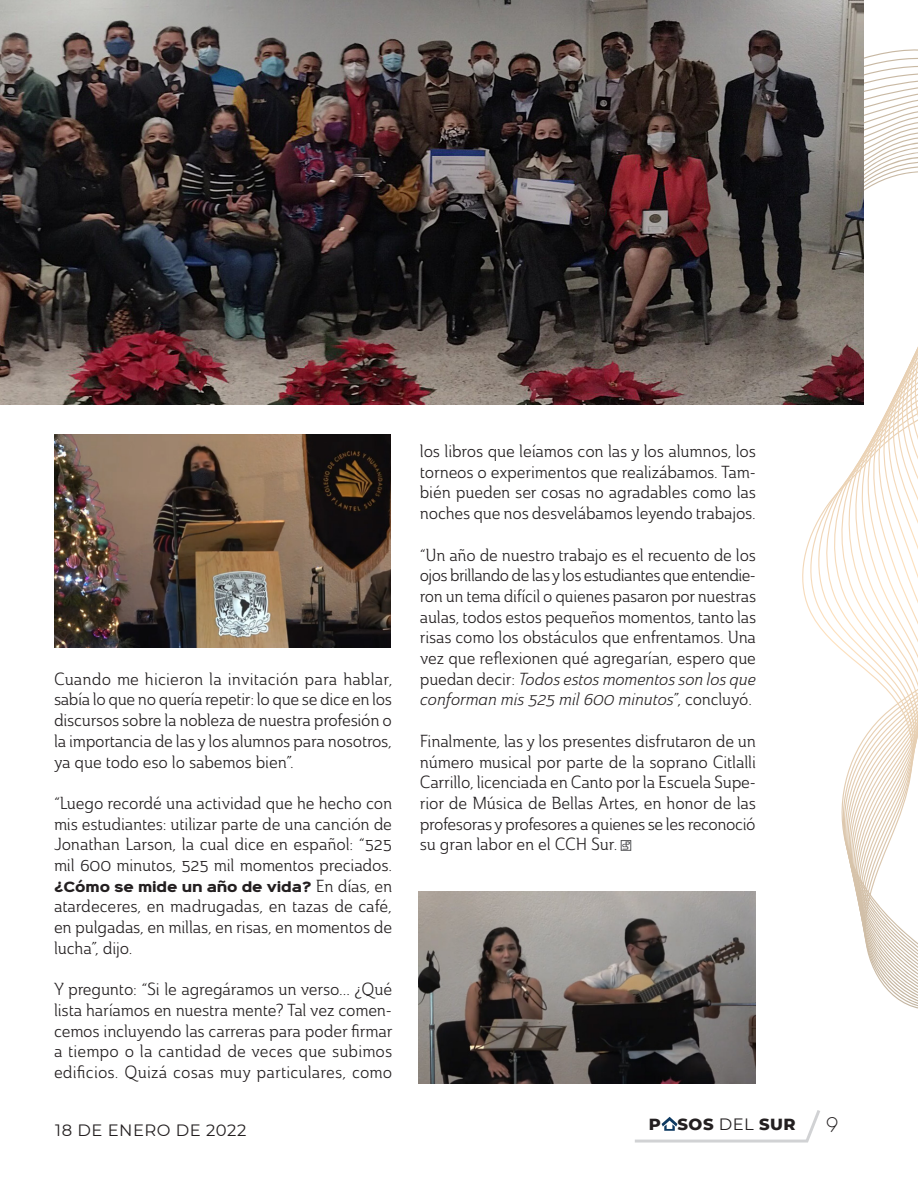
<style>
.page{position:relative;width:918px;height:1188px;background:#fff}
.page>*{position:absolute;margin:0;border:0;box-sizing:border-box;transform-origin:0 0}
.paraffo_normal_11_5{font:17.25px/20.7px "Ainslie Con Boo";letter-spacing:-.01em;color:#231f20;text-align:justify;scale:1.04 1}
.paraffo_normal_11_5-2{font:17.25px/20.7px "Ainslie Con Boo";letter-spacing:-.01em;color:#231f20;text-align:justify}
.t1{font:16.35px "Montserrat";letter-spacing:.03em;color:#231f20}
.t2{font:800 16.35px "Montserrat";letter-spacing:.03em;color:#231f20}
.paraffo_normal_11_5-3{font:900 12.75px "Sinkin Sans 800";letter-spacing:-.01em;color:#231f20;scale:1.04 1}
.s1{font-family:"Ainslie Con Boo";font-weight:400;font-size:17.25px}
.s2{font-family:"Ainslie Con Boo It"}
.s3{color:#fff}
.s4{font-weight:400}
.s5{font-weight:400;color:#fff}
.s6{font-family:"Futura Std";font-weight:300;font-size:19.65px}
</style>
<div class="page">
<svg style="left:635px;top:1110px;width:185px;height:33px"></svg>
<svg style="left:712px;top:49px;width:206px;height:933px"></svg>
<img style="left:54px;top:435px;width:336px;height:213px">
<img style="left:418px;top:892px;width:338px;height:192px">
<img style="left:0;top:0;width:864px;height:405px">
<svg style="left:623px;top:842px;width:6px;height:7px"></svg>
<div style="left:621px;top:840px;width:10px;height:11px;border:1px solid #57585a"></div>
<p class="paraffo_normal_11_5" style="left:54px;top:668px;width:327px">Cuando me hicieron la invitación para hablar, sabía lo que no quería repetir: lo que se dice en los discursos sobre la nobleza de nuestra profesión o la importancia de las y los alumnos para nosotros, ya que todo eso lo sabemos bien”.</p>
<p class="paraffo_normal_11_5" style="left:54px;top:793px;width:327px">“Luego recordé una actividad que he hecho con mis estudiantes: utilizar parte de una canción de Jonathan Larson, la cual dice en español: “525 mil 600 minutos, 525 mil momentos preciados.</p>
<p class="paraffo_normal_11_5-3" style="left:54px;top:880px;width:327px">¿Cómo se mide un año de vida? <span class="s1">En días, en</span></p>
<p class="paraffo_normal_11_5" style="left:54px;top:896px;width:327px">atardeceres, en madrugadas, en tazas de café, en pulgadas, en millas, en risas, en momentos de lucha”, dijo.</p>
<p class="paraffo_normal_11_5" style="left:54px;top:979px;width:327px">Y pregunto: “Si le agregáramos un verso… ¿Qué lista haríamos en nuestra mente? Tal vez comen&shy;cemos incluyendo las carreras para poder firmar a tiempo o la cantidad de veces que subimos edificios. Quizá cosas muy particulares, como</p>
<p class="paraffo_normal_11_5" style="left:420px;top:441px;width:325px">los libros que leíamos con las y los alumnos, los torneos o experimentos que realizábamos. Tam&shy;bién pueden ser cosas no agradables como las noches que nos desvelábamos leyendo trabajos.</p>
<p class="paraffo_normal_11_5-2" style="left:420px;top:544px;width:338px">“Un año de nuestro trabajo es el recuento de los ojos brillando de las y los estudiantes que entendie&shy;ron un tema difícil o quienes pasaron por nuestras aulas, todos estos pequeños momentos, tanto las risas como los obstáculos que enfrentamos. Una vez que reflexionen qué agregarían, espero que puedan decir: <span class="s2">Todos estos momentos son los que conforman mis 525 mil 600 minutos</span>”, concluyó.</p>
<p class="paraffo_normal_11_5" style="left:420px;top:730px;width:325px">Finalmente, las y los presentes disfrutaron de un número musical por parte de la soprano Citlalli Carrillo, licenciada en Canto por la Escuela Supe&shy;rior de Música de Bellas Artes, en honor de las profesoras y profesores a quienes se les reconoció su gran labor en el CCH Sur.</p>
<p class="t1" style="left:55px;top:1119px;width:193px">18 DE ENERO DE 2022</p>
<p class="t2" style="left:649px;top:1112px;width:191px">P <span class="s3">A</span>SOS <span class="s4">DEL</span> SUR<span class="s5">A</span> <span class="s6">9</span></p>
</div>
